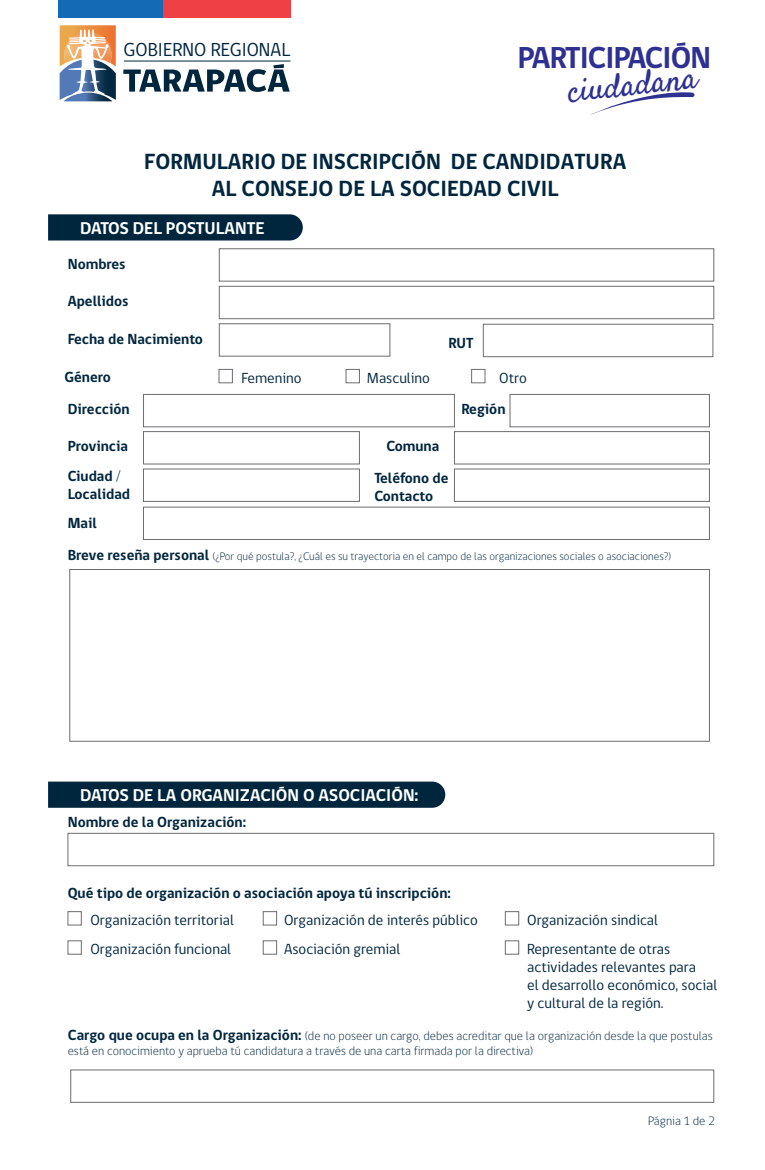
<style>
.page{position:relative;width:765px;height:1170px;background:#fff}
.page>*{position:absolute;margin:0;border:0;box-sizing:border-box;transform-origin:0 0}
.t1{font:33.75px "Satisfy";color:#2e3092}
.t2{font:700 31.12px "gob CL";letter-spacing:-.03em;color:#2e3092}
.t3{font:700 22.5px/27px "gob CL";color:#00263e;text-align:center}
.t4{font:19.25px "gob CL";color:#00263e}
.t5{font:700 17.5px "gob CL";color:#fff}
.t6{font:15px/29.1px "gob CL";color:#00263e}
.t7{font:700 15px/32.1px "gob CL";color:#00263e}
.t8{font:300 12.5px/15px "gob CL";color:#00263e}
.t9{font:300 11.25px "gob CL";color:#00263e}
.s1{font-weight:700;font-size:15px}
</style>
<div class="page">
<div style="left:48px;top:214px;width:255px;height:26px;background:#00263e"></div>
<svg style="left:590px;top:92px;width:105px;height:23px"></svg>
<svg style="left:59px;top:25px;width:54px;height:77px"></svg>
<svg style="left:60px;top:25px;width:56px;height:76px"></svg>
<svg style="left:123px;top:64px;width:167px;height:28px"></svg>
<hr style="left:124px;top:61px;width:167px;height:1px;background:#00263e">
<div style="left:58px;top:0;width:105px;height:17px;background:#126bb4"></div>
<div style="left:163px;top:0;width:128px;height:17px;background:#ee4045"></div>
<div style="left:219px;top:248px;width:495px;height:33px;border:1px solid #6c6d70"></div>
<div style="left:219px;top:286px;width:495px;height:33px;border:1px solid #6c6d70"></div>
<div style="left:219px;top:323px;width:171px;height:33px;border:1px solid #6c6d70"></div>
<div style="left:483px;top:324px;width:230px;height:33px;border:1px solid #6c6d70"></div>
<div style="left:143px;top:394px;width:312px;height:33px;border:1px solid #6c6d70"></div>
<div style="left:510px;top:394px;width:200px;height:33px;border:1px solid #6c6d70"></div>
<div style="left:143px;top:431px;width:217px;height:33px;border:1px solid #6c6d70"></div>
<div style="left:143px;top:506px;width:567px;height:33px;border:1px solid #6c6d70"></div>
<div style="left:69px;top:569px;width:641px;height:172px;border:1px solid #6c6d70"></div>
<div style="left:454px;top:431px;width:256px;height:33px;border:1px solid #6c6d70"></div>
<div style="left:48px;top:781px;width:397px;height:26px;background:#00263e"></div>
<div style="left:68px;top:833px;width:646px;height:33px;border:1px solid #6c6d70"></div>
<div style="left:68px;top:911px;width:14px;height:14px;border:1px solid #6c6d70"></div>
<div style="left:68px;top:940px;width:14px;height:14px;border:1px solid #6c6d70"></div>
<div style="left:263px;top:911px;width:14px;height:14px;border:1px solid #6c6d70"></div>
<div style="left:263px;top:940px;width:14px;height:14px;border:1px solid #6c6d70"></div>
<div style="left:505px;top:911px;width:14px;height:14px;border:1px solid #6c6d70"></div>
<div style="left:505px;top:940px;width:14px;height:14px;border:1px solid #6c6d70"></div>
<div style="left:219px;top:369px;width:14px;height:14px;border:1px solid #6c6d70"></div>
<div style="left:346px;top:369px;width:14px;height:14px;border:1px solid #6c6d70"></div>
<div style="left:471px;top:369px;width:14px;height:14px;border:1px solid #6c6d70"></div>
<p class="t4" style="left:124px;top:37px;width:168px">GOBIERNO REGIONAL</p>
<h2 class="t2" style="left:518px;top:36px;width:195px">PARTICIPACIÓN</h2>
<h1 class="t1" style="left:566px;top:70px;width:131px;rotate:-6deg">ciudadana</h1>
<h3 class="t3" style="left:144px;top:149px;width:484px">FORMULARIO DE INSCRIPCIÓN DE CANDIDATURA<br>AL CONSEJO DE LA SOCIEDAD CIVIL</h3>
<p class="t5" style="left:80px;top:216px;width:186px">DATOS DEL POSTULANTE</p>
<p class="t7" style="left:68px;top:248px;width:60px">Nombres</p>
<p class="t7" style="left:68px;top:285px;width:62px">Apellidos</p>
<p class="t7" style="left:68px;top:323px;width:137px">Fecha de Nacimiento</p>
<p class="t7" style="left:448px;top:327px;width:27px">RUT</p>
<p class="t7" style="left:65px;top:361px;width:66px">Género<br>Dirección</p>
<p class="t6" style="left:242px;top:363px;width:61px">Femenino</p>
<p class="t6" style="left:367px;top:363px;width:65px">Masculino</p>
<p class="t6" style="left:499px;top:363px;width:29px">Otro</p>
<p class="t7" style="left:461px;top:393px;width:46px">Región</p>
<p class="t7" style="left:68px;top:432px;width:62px;line-height:29.5px">Provincia<br>Ciudad /</p>
<p class="t7" style="left:68px;top:479px;width:64px;line-height:29.6px">Localidad<br>Mail</p>
<p class="t9" style="left:68px;top:549px;width:605px"><span class="s1">Breve reseña personal</span> (¿Por qué postula?, ¿Cuál es su trayectoria en el campo de las organizaciones sociales o asociaciones?)</p>
<p class="t7" style="left:374px;top:431px;width:76px;line-height:31.1px;text-align:center">Comuna<br>Teléfono de</p>
<p class="t7" style="left:374px;top:480px;width:60px">Contacto</p>
<p class="t5" style="left:80px;top:783px;width:340px">DATOS DE LA ORGANIZACIÓN O ASOCIACIÓN:</p>
<p class="t7" style="left:68px;top:806px;width:180px">Nombre de la Organización:</p>
<p class="t7" style="left:68px;top:877px;width:385px">Qué tipo de organización o asociación apoya tú inscripción:</p>
<p class="t6" style="left:90px;top:905px;width:145px">Organización territorial<br>Organización funcional</p>
<p class="t6" style="left:284px;top:905px;width:195px">Organización de interés público<br>Asociación gremial</p>
<p class="t6" style="left:527px;top:905px;width:145px">Organización sindical<br>Representante de otras</p>
<p class="t6" style="left:527px;top:958px;width:192px;line-height:18px">actividades relevantes para<br>el desarrollo económico, social y cultural de la región.</p>
<p class="t8" style="left:68px;top:1028px;width:647px"><span class="s1">Cargo que ocupa en la Organización:</span> (de no poseer un cargo, debes acreditar que la organización desde la que postulas está en conocimiento y aprueba tú candidatura a través de una carta firmada por la directiva)</p>
<p class="t8" style="left:648px;top:1113px;width:68px">Págnia 1 de 2</p>
</div>
